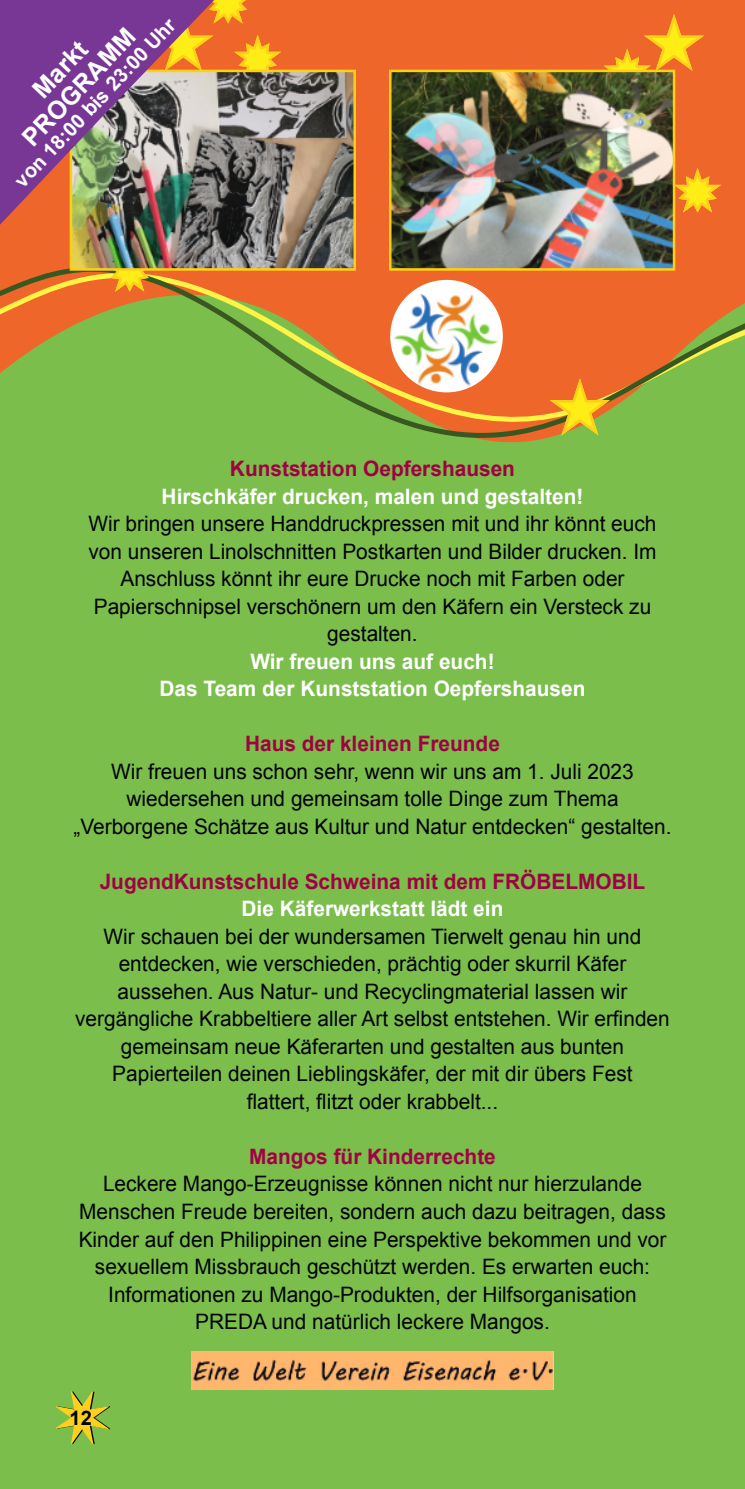
<style>
.page{position:relative;width:745px;height:1489px;background:#fff}
.page>*{position:absolute;margin:0;border:0;box-sizing:border-box;transform-origin:0 0}
.t1{font:700 25px/25.8px "Arial";color:#fff;text-align:center}
.t2{font:21.25px/27.5px "Arial";color:#000208;text-align:center}
.t3{font:700 21.25px/27.5px "Arial";color:#fff;text-align:center}
.t4{font:700 21.25px "Arial";color:#a00142}
.t5{font:700 21.25px "Arial";color:#a20144}
.t6{font:700 20px "Arial";color:#fff}
.t7{font:700 20px "Arial";color:#000208}
</style>
<div class="page">
<div style="left:0;top:0;width:744px;height:1488px;background:#7bbe4c"></div>
<div style="left:281px;top:0;width:463px;height:224px;background:#ee6629"></div>
<svg style="left:56px;top:1391px;width:54px;height:52px"></svg>
<svg style="left:0;top:224px;width:744px;height:219px"></svg>
<svg style="left:549px;top:378px;width:60px;height:57px"></svg>
<svg style="left:106px;top:271px;width:47px;height:21px"></svg>
<svg style="left:234px;top:0;width:47px;height:70px"></svg>
<svg style="left:603px;top:14px;width:100px;height:79px"></svg>
<svg style="left:674px;top:168px;width:46px;height:44px"></svg>
<img style="left:390px;top:280px;width:112px;height:112px">
<img style="left:392px;top:73px;width:279px;height:195px">
<div style="left:389px;top:70px;width:285px;height:201px;border:2px solid #fed014"></div>
<img style="left:191px;top:1351px;width:362px;height:37px">
<img style="left:73px;top:73px;width:280px;height:195px">
<div style="left:70px;top:70px;width:286px;height:201px;border:2px solid #fed014"></div>
<img style="left:0;top:0;width:234px;height:247px">
<p class="t6" style="left:13px;top:179px;width:225px;rotate:-47deg">von 18:00 bis 23:00 Uhr</p>
<p class="t1" style="left:1px;top:118px;width:153px;rotate:-47deg">Markt<br>PROGRAMM</p>
<p class="t4" style="left:230px;top:460px;width:286px">Kunststation Oepfershausen</p>
<p class="t3" style="left:161px;top:484px;width:423px">Hirschkäfer drucken, malen und gestalten!</p>
<p class="t2" style="left:88px;top:512px;width:569px">Wir bringen unsere Handdruckpressen mit und ihr könnt euch von unseren Linolschnitten Postkarten und Bilder drucken. Im Anschluss könnt ihr eure Drucke noch mit Farben oder Papierschnipsel verschönern um den Käfern ein Versteck zu gestalten.</p>
<p class="t3" style="left:159px;top:649px;width:427px">Wir freuen uns auf euch!<br>Das Team der Kunststation Oepfershausen</p>
<p class="t4" style="left:245px;top:735px;width:256px">Haus der kleinen Freunde</p>
<p class="t2" style="left:73px;top:759px;width:599px">Wir freuen uns schon sehr, wenn wir uns am 1. Juli 2023 wiedersehen und gemeinsam tolle Dinge zum Thema „Verborgene Schätze aus Kultur und Natur entdecken“ gestalten.</p>
<p class="t4" style="left:100px;top:873px;width:546px">JugendKunstschule Schweina mit dem FRÖBELMOBIL</p>
<p class="t3" style="left:241px;top:897px;width:263px">Die Käferwerkstatt lädt ein</p>
<p class="t2" style="left:75px;top:924px;width:595px">Wir schauen bei der wundersamen Tierwelt genau hin und entdecken, wie verschieden, prächtig oder skurril Käfer aussehen. Aus Natur- und Recyclingmaterial lassen wir vergängliche Krabbeltiere aller Art selbst entstehen. Wir erfinden gemeinsam neue Käferarten und gestalten aus bunten Papierteilen deinen Lieblingskäfer, der mit dir übers Fest<br>flattert, flitzt oder krabbelt...</p>
<p class="t5" style="left:249px;top:1148px;width:248px">Mangos für Kinderrechte</p>
<p class="t2" style="left:79px;top:1172px;width:588px">Leckere Mango-Erzeugnisse können nicht nur hierzulande Menschen Freude bereiten, sondern auch dazu beitragen, dass Kinder auf den Philippinen eine Perspektive bekommen und vor sexuellem Missbrauch geschützt werden. Es erwarten euch:<br>Informationen zu Mango-Produkten, der Hilfsorganisation PREDA und natürlich leckere Mangos.</p>
<p class="t7" style="left:69px;top:1410px;width:24px">12</p>
</div>
